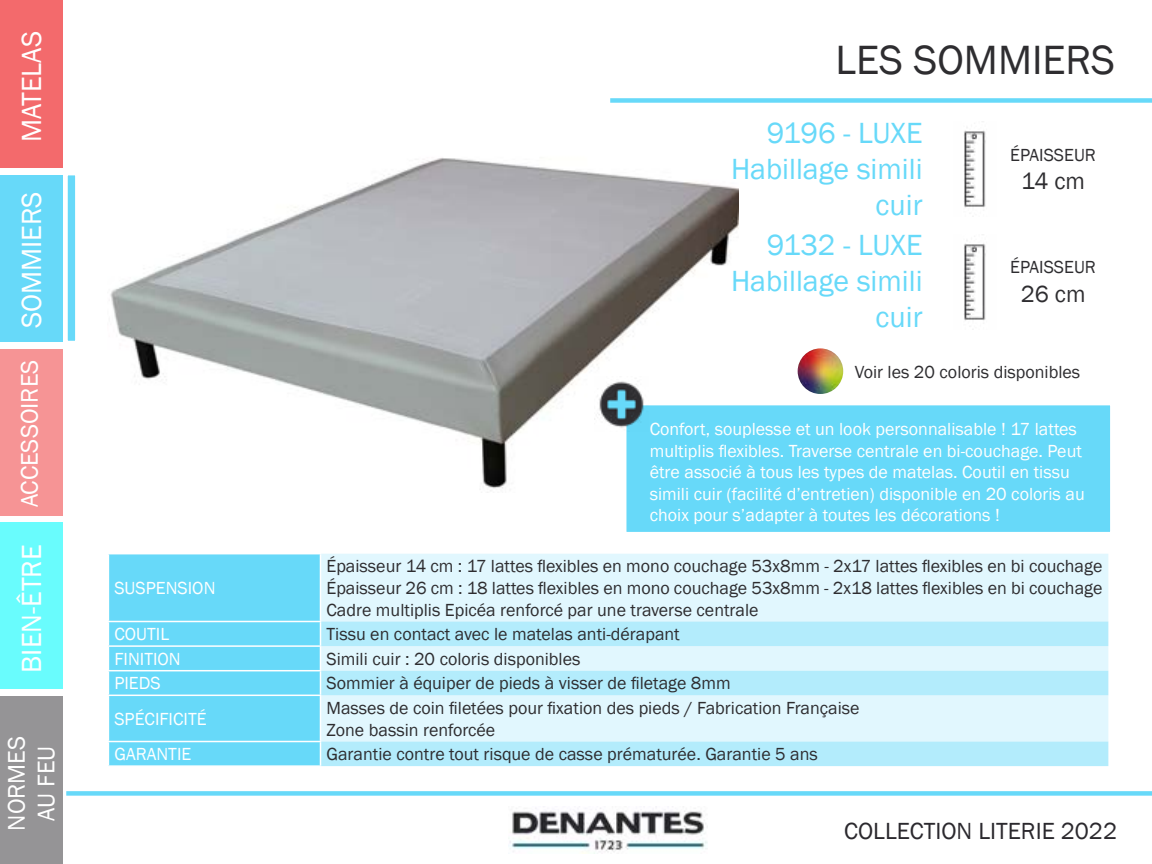
<style>
.page{position:relative;width:1152px;height:864px;background:#fff}
.page>*{position:absolute;margin:0;border:0;box-sizing:border-box;transform-origin:0 0}
.t1{font:42px "Franklin Gothic";color:#2e2d30}
.t2{font:30px/36px "Franklin Gothic";color:#67d9f9;text-align:right}
.t3{font:28.5px "Franklin Gothic";color:#fff}
.t4{font:24.75px/29.7px "Franklin Gothic";color:#fff;text-align:center}
.t5{font:24px "Franklin Gothic";color:#2b292e}
.t6{font:24px "Franklin Gothic";color:#2e2d30}
.t7{font:18px/21.6px "Franklin Gothic";color:#2e2d30;text-align:justify}
.t8{font:18px/21.6px "Franklin Gothic";color:#fff}
</style>
<div class="page">
<img style="left:510px;top:808px;width:197px;height:46px">
<div style="left:0;top:0;width:62px;height:168px;background:#f36a6c"></div>
<div style="left:0;top:175px;width:62px;height:167px;background:#67d9f9"></div>
<div style="left:0;top:522px;width:62px;height:167px;background:#69fcfd"></div>
<div style="left:0;top:696px;width:62px;height:168px;background:#959496"></div>
<div style="left:0;top:349px;width:62px;height:166px;background:#f69495"></div>
<img style="left:110px;top:158px;width:628px;height:335px">
<img style="left:964px;top:130px;width:22px;height:78px">
<img style="left:964px;top:234px;width:22px;height:87px">
<div style="left:109px;top:554px;width:211px;height:211px;background:#67d9f9"></div>
<div style="left:321px;top:554px;width:787px;height:68px;background:#e1f7fe"></div>
<svg style="left:321px;top:622px;width:787px;height:144px"></svg>
<hr style="left:108px;top:621px;width:213px;height:1px;background:#fff">
<hr style="left:108px;top:645px;width:213px;height:2px;background:#fff">
<hr style="left:108px;top:670px;width:213px;height:1px;background:#fff">
<hr style="left:108px;top:695px;width:213px;height:1px;background:#fff">
<hr style="left:108px;top:741px;width:213px;height:1px;background:#fff">
<div style="left:625px;top:404px;width:486px;height:129px;background:#67d9f9;border:2px solid #fff"></div>
<img style="left:594px;top:377px;width:54px;height:54px">
<img style="left:798px;top:348px;width:45px;height:46px;border-radius:23px">
<div style="left:66px;top:791px;width:1086px;height:5px;background:#67d9f9"></div>
<div style="left:610px;top:98px;width:542px;height:5px;background:#67d9f9"></div>
<div style="left:66px;top:174px;width:11px;height:168px;background:#67d9f9;border:2px solid #fff"></div>
<h3 class="t3" style="left:14px;top:142px;width:113px;rotate:-90deg">MATELAS</h3>
<h3 class="t3" style="left:14px;top:328px;width:138px;rotate:-90deg">SOMMIERS</h3>
<h3 class="t4" style="left:15px;top:507px;width:149px;rotate:-90deg">ACCESSOIRES</h3>
<h3 class="t3" style="left:14px;top:673px;width:130px;rotate:-90deg">BIEN-ÊTRE</h3>
<h3 class="t4" style="left:2px;top:831px;width:96px;rotate:-90deg">NORMES<br>AU FEU</h3>
<h1 class="t1" style="left:835px;top:33px;width:281px">LES SOMMIERS</h1>
<h2 class="t2" style="left:731px;top:116px;width:193px">9196 - LUXE<br>Habillage simili cuir</h2>
<h2 class="t2" style="left:731px;top:228px;width:193px">9132 - LUXE<br>Habillage simili cuir</h2>
<p class="t7" style="left:1010px;top:144px;width:87px">ÉPAISSEUR</p>
<h3 class="t6" style="left:1021px;top:166px;width:66px">14 cm</h3>
<p class="t7" style="left:1010px;top:256px;width:87px">ÉPAISSEUR</p>
<h3 class="t6" style="left:1021px;top:279px;width:66px">26 cm</h3>
<p class="t7" style="left:855px;top:361px;width:227px">Voir les 20 coloris disponibles</p>
<p class="t8" style="left:114px;top:577px;width:103px">SUSPENSION</p>
<p class="t8" style="left:650px;top:419px;width:436px">Confort, souplesse et un look personnalisable ! 17 lattes multiplis flexibles. Traverse centrale en bi-couchage. Peut être associé à tous les types de matelas. Coutil en tissu simili cuir (facilité d’entretien) disponible en 20 coloris au choix pour s’adapter à toutes les décorations !</p>
<p class="t7" style="left:326px;top:556px;width:777px">Épaisseur 14 cm : 17 lattes flexibles en mono couchage 53x8mm - 2x17 lattes flexibles en bi couchage Épaisseur 26 cm : 18 lattes flexibles en mono couchage 53x8mm - 2x18 lattes flexibles en bi couchage Cadre multiplis Epicéa renforcé par une traverse centrale</p>
<p class="t8" style="left:114px;top:624px;width:56px">COUTIL</p>
<p class="t7" style="left:326px;top:624px;width:355px">Tissu en contact avec le matelas anti-dérapant</p>
<p class="t8" style="left:114px;top:648px;width:68px">FINITION</p>
<p class="t7" style="left:326px;top:648px;width:255px">Simili cuir : 20 coloris disponibles</p>
<p class="t8" style="left:114px;top:673px;width:48px">PIEDS</p>
<p class="t7" style="left:326px;top:673px;width:406px">Sommier à équiper de pieds à visser de filetage 8mm</p>
<p class="t8" style="left:114px;top:708px;width:94px">SPÉCIFICITÉ</p>
<p class="t7" style="left:326px;top:698px;width:535px">Masses de coin filetées pour fixation des pieds / Fabrication Française<br>Zone bassin renforcée</p>
<p class="t8" style="left:114px;top:744px;width:78px">GARANTIE</p>
<p class="t7" style="left:326px;top:744px;width:493px">Garantie contre tout risque de casse prématurée. Garantie 5 ans</p>
<h3 class="t5" style="left:844px;top:816px;width:274px">COLLECTION LITERIE 2022</h3>
</div>
